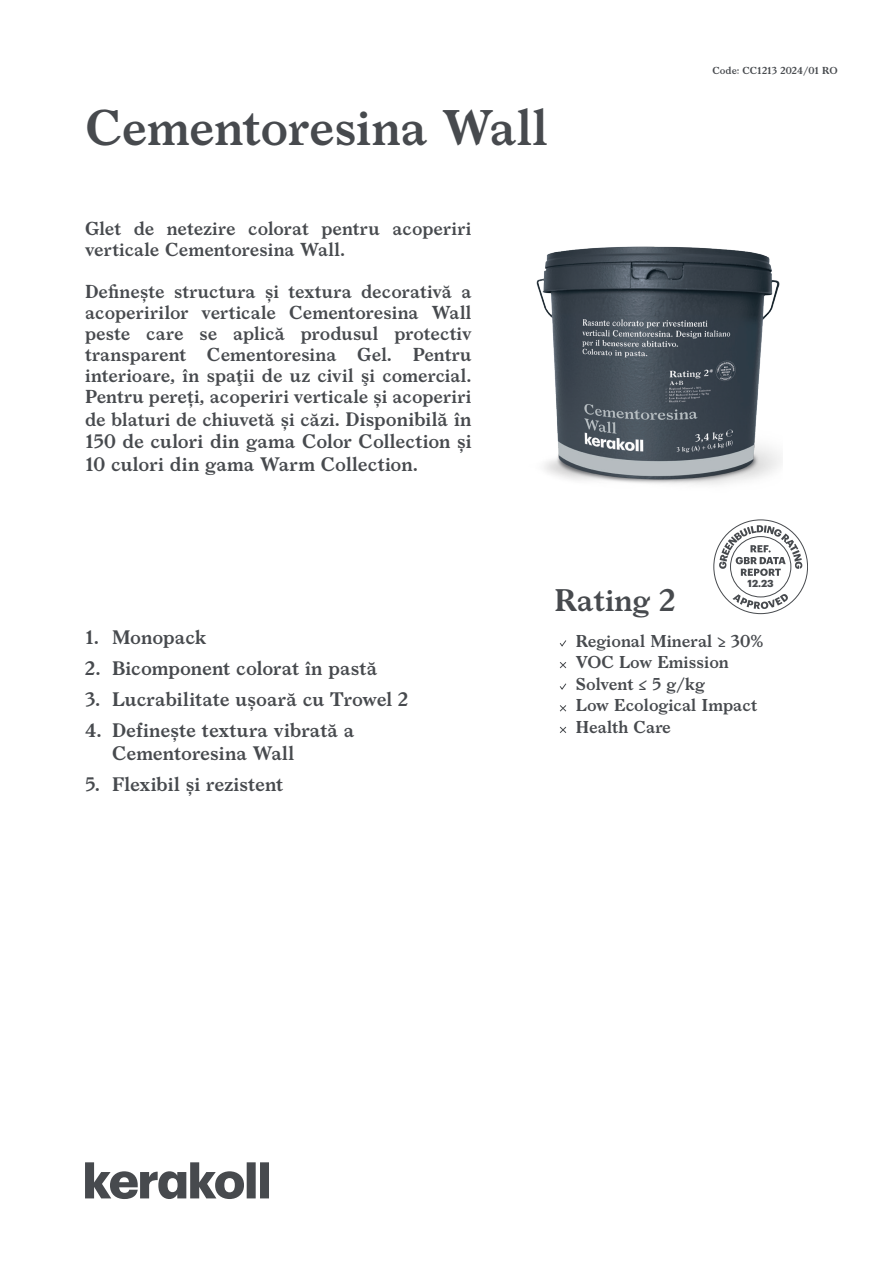
<style>
.page{position:relative;width:893px;height:1263px;background:#fff}
.page>*{position:absolute;margin:0;border:0;box-sizing:border-box;transform-origin:0 0}
.notag_cover_nome_prodotto{font:600 48px "Larish Neue";letter-spacing:-.005em;color:#474a4e}
.cover_eco{font:600 30px "Larish Neue";color:#474a4e}
.cover_descrizione_prodotto{font:600 18.75px/22.5px "Larish Neue";color:#474a4e}
.cover_descrizione_prodotto-2{font:600 18px/21.3px "Larish Neue";color:#474a4e}
.notag_cover_voci_rating{font:600 16.5px "Larish Neue";color:#474a4e}
.cover_datareport{font:700 10.05px "Graphik";color:#474a4e}
.t1{font:600 9.75px "Larish Neue";color:#474a4e}
.s1{font-size:18.75px}
</style>
<div class="page">
<svg style="left:713px;top:519px;width:95px;height:95px"></svg>
<svg style="left:85px;top:1162px;width:184px;height:37px"></svg>
<img style="left:536px;top:246px;width:245px;height:239px">
<svg style="left:559px;top:640px;width:8px;height:7px"></svg>
<svg style="left:559px;top:662px;width:8px;height:7px"></svg>
<svg style="left:559px;top:683px;width:8px;height:7px"></svg>
<svg style="left:559px;top:705px;width:8px;height:7px"></svg>
<svg style="left:559px;top:726px;width:8px;height:7px"></svg>
<p class="notag_cover_nome_prodotto" style="left:85px;top:91px;width:464px">Cementoresina Wall</p>
<p class="cover_descrizione_prodotto-2" style="left:85px;top:217px;width:388px">Glet de netezire colorat pentru acoperiri verticale Cementoresina Wall.</p>
<p class="cover_descrizione_prodotto-2" style="left:85px;top:280px;width:388px;text-align:justify">Definește structura și textura decorativă a acoperirilor verticale Cementoresina Wall peste care se aplică produsul protectiv transparent Cementoresina Gel. Pentru interioare, în spaţii de uz civil şi comercial.<br>Pentru pereți, acoperiri verticale și acoperiri de blaturi de chiuvetă și căzi. <span class="s1">Disponibilă în</span></p>
<p class="cover_descrizione_prodotto" style="left:85px;top:429px;width:388px">150 de culori din gama Color Collection și<br>10 culori din gama Warm Collection.</p>
<p class="t1" style="left:712px;top:63px;width:127px">Code: CC1213 2024/01 RO</p>
<p class="cover_descrizione_prodotto" style="left:85px;top:625px;width:123px">1. Monopack</p>
<p class="cover_descrizione_prodotto" style="left:85px;top:656px;width:294px">2. Bicomponent colorat în pastă</p>
<p class="cover_descrizione_prodotto" style="left:85px;top:687px;width:325px">3. Lucrabilitate ușoară cu Trowel 2</p>
<p class="cover_descrizione_prodotto" style="left:112px;top:718px;width:244px;text-indent:-27px">4. Definește textura vibrată a<br>Cementoresina Wall</p>
<p class="cover_descrizione_prodotto" style="left:85px;top:771px;width:200px">5. Flexibil și rezistent</p>
<p class="cover_datareport" style="left:748px;top:575px;width:28px">12.23</p>
<p class="cover_eco" style="left:554px;top:576px;width:123px">Rating 2</p>
<p class="notag_cover_voci_rating" style="left:576px;top:628px;width:189px">Regional Mineral ≥ 30%</p>
<p class="notag_cover_voci_rating" style="left:576px;top:649px;width:155px">VOC Low Emission</p>
<p class="notag_cover_voci_rating" style="left:576px;top:671px;width:130px">Solvent ≤ 5 g/kg</p>
<p class="notag_cover_voci_rating" style="left:576px;top:693px;width:183px">Low Ecological Impact</p>
<p class="notag_cover_voci_rating" style="left:576px;top:714px;width:97px">Health Care</p>
</div>
